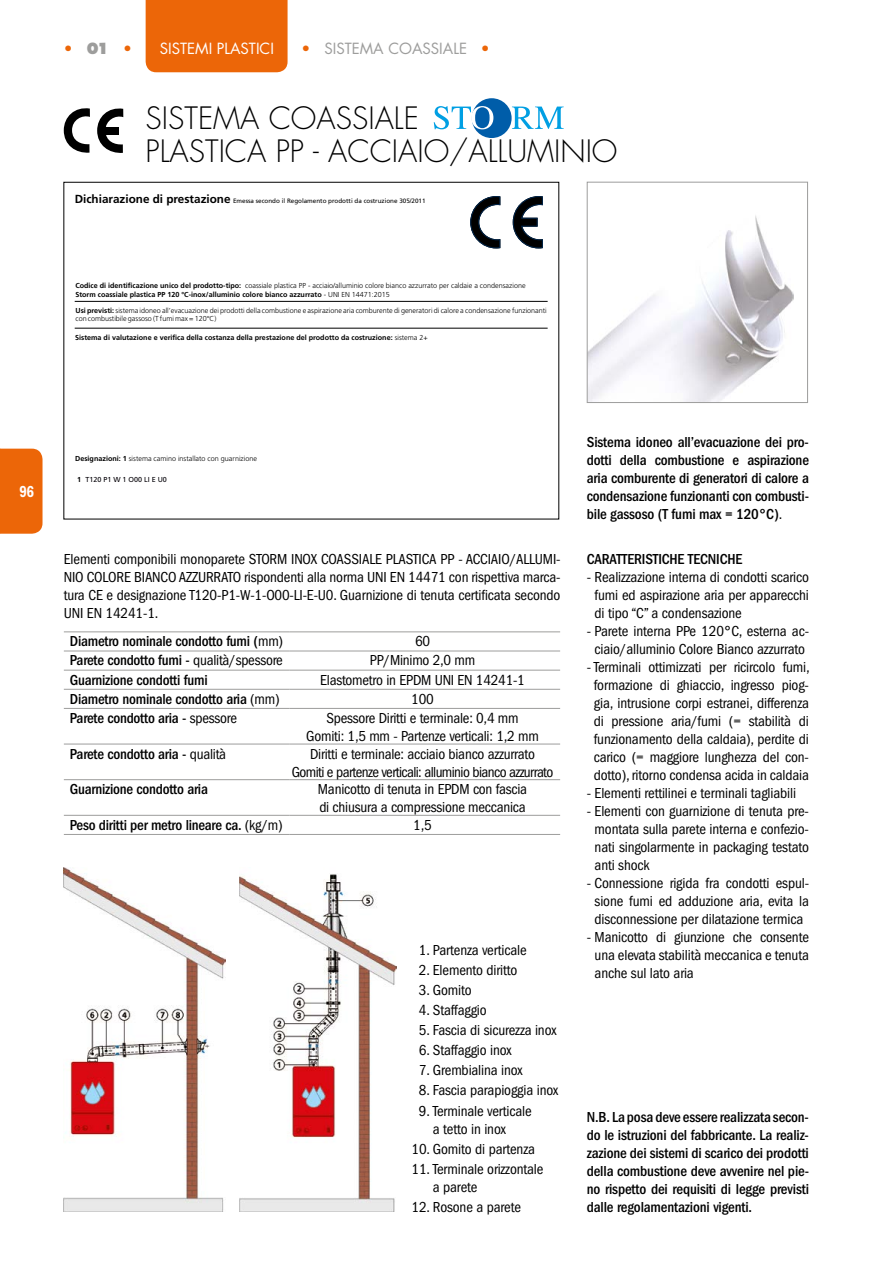
<style>
.page{position:relative;width:893px;height:1263px;background:#fff}
.page>*{position:absolute;margin:0;border:0;box-sizing:border-box;transform-origin:0 0}
.t1{font:300 30px/33px "Futura";color:#000}
.t2{font:600 condensed 16.5px "Franklin Gothic";color:#fff;scale:.9 1}
.t3{font:condensed 15px/18px "Franklin Gothic";letter-spacing:-.01em;color:#000;text-align:justify}
.t4{font:500 condensed 15px/18px "Franklin Gothic";letter-spacing:-.015em;color:#000;text-align:justify}
.t5{font:condensed 15px/18px "Franklin Gothic";letter-spacing:-.04em;color:#000;text-align:center}
.t6{font:15px "Futura";color:#9d9d9c}
.t7{font:15px "Futura";color:#fff}
.t8{font:15px "Futura";color:#ec6608}
.t9{font:300 7.2px/8.4px "Frutiger 45";color:#000}
.t10{font:700 7.2px "Frutiger 65";color:#000}
.t11{font:7.2px "Frutiger 55 Roman";color:#040007}
.t12{font:6.3px "Frutiger 55 Roman";color:#000}
.s1{font-weight:800;color:#9d9d9c}
.s2{color:#ec6608}
.s3{font-family:"Frutiger 65";font-weight:700;font-size:11.7px}
.s4{font-family:"Frutiger 65";font-weight:700}
.s5{font-family:"Frutiger 45";font-weight:300}
.s6{font-family:"Frutiger 65";font-weight:700;color:#000}
.s7{font-weight:400}
</style>
<div class="page">
<div style="left:146px;top:1px;width:142px;height:71px;background:#ec6608"></div>
<hr style="left:146px;top:0;width:142px;height:1px;background:#ec6608">
<div style="left:0;top:449px;width:43px;height:85px;background:#ec6608"></div>
<svg style="left:64px;top:108px;width:26px;height:45px"></svg>
<svg style="left:97px;top:108px;width:26px;height:45px"></svg>
<div style="left:103px;top:127px;width:16px;height:7px;background:#000"></div>
<div style="left:472px;top:98px;width:40px;height:40px;background:#005da9;border-radius:50%"></div>
<svg style="left:434px;top:106px;width:59px;height:23px"></svg>
<svg style="left:512px;top:107px;width:52px;height:22px"></svg>
<img style="left:589px;top:215px;width:205px;height:186px">
<div style="left:587px;top:182px;width:221px;height:221px;border:1px solid #9d9d9c"></div>
<svg style="left:470px;top:196px;width:31px;height:53px"></svg>
<svg style="left:512px;top:196px;width:31px;height:53px"></svg>
<hr style="left:75px;top:301px;width:473px;height:1px;background:#000">
<hr style="left:75px;top:328px;width:473px;height:1px;background:#000">
<hr style="left:64px;top:651px;width:225px;height:1px;background:#9d9d9c">
<hr style="left:289px;top:651px;width:271px;height:1px;background:#9d9d9c">
<hr style="left:64px;top:670px;width:225px;height:1px;background:#9d9d9c">
<hr style="left:289px;top:670px;width:271px;height:1px;background:#9d9d9c">
<hr style="left:64px;top:689px;width:225px;height:1px;background:#9d9d9c">
<hr style="left:289px;top:689px;width:271px;height:1px;background:#9d9d9c">
<hr style="left:64px;top:708px;width:225px;height:1px;background:#9d9d9c">
<hr style="left:289px;top:708px;width:271px;height:1px;background:#9d9d9c">
<hr style="left:64px;top:744px;width:225px;height:1px;background:#9d9d9c">
<hr style="left:289px;top:744px;width:271px;height:1px;background:#9d9d9c">
<hr style="left:64px;top:779px;width:225px;height:1px;background:#9d9d9c">
<hr style="left:289px;top:779px;width:271px;height:1px;background:#9d9d9c">
<hr style="left:64px;top:631px;width:225px;height:1px;background:#9d9d9c">
<hr style="left:289px;top:631px;width:271px;height:1px;background:#9d9d9c">
<hr style="left:64px;top:815px;width:225px;height:1px;background:#9d9d9c">
<hr style="left:289px;top:815px;width:271px;height:1px;background:#9d9d9c">
<hr style="left:64px;top:834px;width:225px;height:1px;background:#9d9d9c">
<hr style="left:289px;top:834px;width:271px;height:1px;background:#9d9d9c">
<img style="left:64px;top:867px;width:161px;height:345px">
<img style="left:239px;top:874px;width:157px;height:338px">
<p class="t8" style="left:64px;top:39px;width:70px">• <span class="s1">01</span> •</p>
<p class="t7" style="left:160px;top:39px;width:116px">SISTEMI PLASTICI</p>
<p class="t6" style="left:302px;top:39px;width:190px"><span class="s2">•</span> SISTEMA COASSIALE <span class="s2">•</span></p>
<h1 class="t1" style="left:146px;top:103px;width:473px">SISTEMA COASSIALE<br>PLASTICA PP - ACCIAIO/ALLUMINIO</h1>
<p class="t12" style="left:75px;top:197px;width:352px"><span class="s3">Dichiarazione di prestazione</span> Emessa secondo il Regolamento prodotti da costruzione 305/2011</p>
<p class="t9" style="left:75px;top:281px;width:452px"><span class="s4">Codice di identificazione unico del prodotto-tipo:</span> coassiale plastica PP - acciaio/alluminio colore bianco azzurrato per caldaie a condensazione</p>
<p class="t10" style="left:75px;top:290px;width:316px">Storm coassiale plastica PP 120 °C-inox/alluminio colore bianco azzurrato <span class="s5">- UNI EN 14471:2015</span></p>
<p class="t10" style="left:75px;top:333px;width:354px">Sistema di valutazione e verifica della costanza della prestazione del prodotto da costruzione: <span class="s5">sistema 2+</span></p>
<p class="t9" style="left:76px;top:306px;width:473px"><span class="s4">Usi previsti:</span> sistema idoneo all’evacuazione dei prodotti della combustione e aspirazione aria comburente di generatori di calore a condensazione funzionanti con combustibile gassoso (T fumi max = 120°C)</p>
<p class="t2" style="left:20px;top:482px;width:18px">96</p>
<p class="t9" style="left:75px;top:454px;width:183px"><span class="s4">Designazioni: 1</span> sistema camino installato con guarnizione</p>
<p class="t11" style="left:77px;top:475px;width:91px"><span class="s6">1</span> T120 P1 W 1 O00 LI E U0</p>
<p class="t3" style="left:64px;top:550px;width:498px">Elementi componibili monoparete STORM INOX COASSIALE PLASTICA PP - ACCIAIO/ALLUMI-NIO COLORE BIANCO AZZURRATO rispondenti alla norma UNI EN 14471 con rispettiva marca&shy;tura CE e designazione T120-P1-W-1-O00-LI-E-U0. Guarnizione di tenuta certificata secondo UNI EN 14241-1.</p>
<p class="t4" style="left:70px;top:632px;width:215px">Diametro nominale condotto fumi (<span class="s7">mm)</span></p>
<p class="t3" style="left:415px;top:632px;width:17px">60</p>
<p class="t4" style="left:70px;top:652px;width:215px">Parete condotto fumi - <span class="s7">qualità/spessore</span></p>
<p class="t3" style="left:370px;top:652px;width:107px">PP/Minimo 2,0 mm</p>
<p class="t4" style="left:70px;top:671px;width:139px">Guarnizione condotti fumi</p>
<p class="t3" style="left:320px;top:671px;width:206px">Elastometro in EPDM UNI EN 14241-1</p>
<p class="t4" style="left:70px;top:690px;width:211px">Diametro nominale condotto aria <span class="s7">(mm)</span></p>
<p class="t3" style="left:411px;top:690px;width:24px">100</p>
<p class="t4" style="left:70px;top:709px;width:169px">Parete condotto aria - <span class="s7">spessore</span></p>
<p class="t3" style="left:306px;top:709px;width:234px;text-align:center">Spessore Diritti e terminale: 0,4 mm<br>Gomiti: 1,5 mm - Partenze verticali: 1,2 mm</p>
<p class="t4" style="left:70px;top:745px;width:158px">Parete condotto aria - <span class="s7">qualità</span></p>
<p class="t5" style="left:292px;top:745px;width:263px">Diritti e terminale: acciaio bianco azzurrato<br>Gomiti e partenze verticali: alluminio bianco azzurrato</p>
<p class="t4" style="left:70px;top:780px;width:140px">Guarnizione condotto aria</p>
<p class="t3" style="left:318px;top:780px;width:211px">Manicotto di tenuta in EPDM con fascia di chiusura a compressione meccanica</p>
<p class="t4" style="left:70px;top:816px;width:214px">Peso diritti per metro lineare ca. <span class="s7">(kg/m)</span></p>
<p class="t3" style="left:413px;top:816px;width:20px">1,5</p>
<p class="t3" style="left:419px;top:941px;width:109px">1. Partenza verticale</p>
<p class="t3" style="left:419px;top:961px;width:100px">2. Elemento diritto</p>
<p class="t3" style="left:419px;top:981px;width:54px">3. Gomito</p>
<p class="t3" style="left:419px;top:1001px;width:69px">4. Staffaggio</p>
<p class="t3" style="left:419px;top:1021px;width:139px">5. Fascia di sicurezza inox</p>
<p class="t3" style="left:419px;top:1041px;width:94px">6. Staffaggio inox</p>
<p class="t3" style="left:419px;top:1061px;width:105px">7. Grembialina inox</p>
<p class="t3" style="left:419px;top:1082px;width:141px">8. Fascia parapioggia inox</p>
<p class="t3" style="left:433px;top:1102px;width:100px;text-indent:-14px">9. Terminale verticale a tetto in inox</p>
<p class="t3" style="left:412px;top:1140px;width:125px">10. Gomito di partenza</p>
<p class="t3" style="left:433px;top:1160px;width:112px;text-indent:-21px">11. Terminale orizzontale a parete</p>
<p class="t3" style="left:412px;top:1198px;width:111px">12. Rosone a parete</p>
<p class="t4" style="left:587px;top:433px;width:224px">Sistema idoneo all’evacuazione dei pro&shy;dotti della combustione e aspirazione aria comburente di generatori di calore a condensazione funzionanti con combusti&shy;bile gassoso (T fumi max = 120°C)<span class="s7">.</span></p>
<p class="t4" style="left:587px;top:550px;width:157px">CARATTERISTICHE TECNICHE</p>
<p class="t3" style="left:595px;top:568px;width:216px;text-indent:-8px">- Realizzazione interna di condotti scarico fumi ed aspirazione aria per apparecchi di tipo “C” a condensazione</p>
<p class="t3" style="left:587px;top:622px;width:224px;text-align:center">- Parete interna PPe 120°C, esterna ac&shy;ciaio/alluminio Colore Bianco azzurrato</p>
<p class="t3" style="left:587px;top:658px;width:224px;text-align:center">- Terminali ottimizzati per ricircolo fumi, formazione di ghiaccio, ingresso piog&shy;gia, intrusione corpi estranei, differenza di pressione aria/fumi (= stabilità di funzionamento della caldaia), perdite di carico (= maggiore lunghezza del con&shy;dotto), ritorno condensa acida in caldaia</p>
<p class="t3" style="left:587px;top:784px;width:211px">- Elementi rettilinei e terminali tagliabili</p>
<p class="t3" style="left:595px;top:802px;width:216px;text-indent:-8px">- Elementi con guarnizione di tenuta pre&shy;montata sulla parete interna e confezio&shy;nati singolarmente in packaging testato anti shock</p>
<p class="t3" style="left:587px;top:874px;width:224px;text-align:center">- Connessione rigida fra condotti espul&shy;sione fumi ed adduzione aria, evita la disconnessione per dilatazione termica</p>
<p class="t3" style="left:595px;top:928px;width:216px;text-indent:-8px">- Manicotto di giunzione che consente una elevata stabilità meccanica e tenuta anche sul lato aria</p>
<p class="t4" style="left:587px;top:1108px;width:224px">N.B. La posa deve essere realizzata secon&shy;do le istruzioni del fabbricante. La realiz&shy;zazione dei sistemi di scarico dei prodotti della combustione deve avvenire nel pie&shy;no rispetto dei requisiti di legge previsti dalle regolamentazioni vigenti.</p>
</div>
